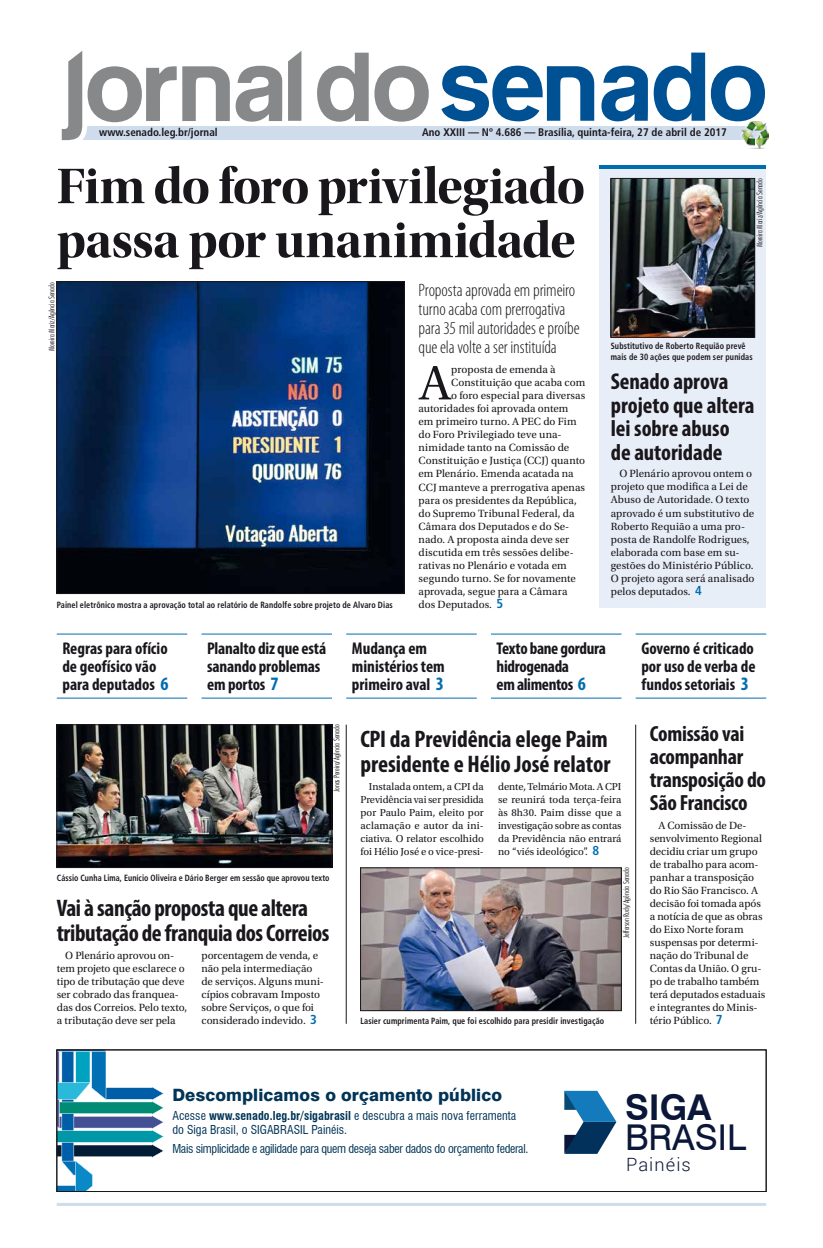
<style>
.page{position:relative;width:823px;height:1248px;background:#fff}
.page>*{position:absolute;margin:0;border:0;box-sizing:border-box;transform-origin:0 0}
.t1{font:52px/54px "Utopia Std Bold Disp";letter-spacing:-.015em;color:#1a171c}
.t2{font:50.8px "Utopia Std";color:#1a171c}
.t3{font:35.5px "Swiss 721 BT";color:#0b1738}
.t4{font:700 35.5px "Swiss 721 BT";color:#0b1738}
.t5{font:700 condensed 24px/25px "Myriad Pro";letter-spacing:-.01em;color:#1a171c}
.t6{font:700 condensed 23px/23.5px "Myriad Pro";letter-spacing:-.005em;color:#1a171c}
.t7{font:700 condensed 22px/23px "Myriad Pro";letter-spacing:-.015em;color:#1a171c}
.t8{font:300 18.3px "Roboto";letter-spacing:.06em;color:#0b1738}
.t9{font:300 condensed 18px/19px "Myriad Pro";letter-spacing:-.01em;color:#1a171c}
.t10{font:700 condensed 17px/18px "Myriad Pro";color:#1a171c}
.t11{font:700 condensed 17px/18px "Myriad Pro";letter-spacing:-.02em;color:#1a171c}
.t12{font:800 17px "Swiss 721 BT";letter-spacing:.005em;color:#013456}
.t13{font:condensed 12px/14px "Swiss 721 BT";letter-spacing:.005em;color:#013456}
.t14{font:condensed 12px "Swiss 721 BT";letter-spacing:-.025em;color:#013456}
.t15{font:11px/13px "Utopia Std";color:#1a171c}
.t16{font:700 condensed 11px "Frutiger";color:#1a171c}
.t17{font:10.6px/13px "Utopia Std";color:#1a171c;text-align:justify}
.t18{font:700 condensed 9px/11px "Frutiger";letter-spacing:.01em;color:#1a171c;scale:.9 1}
.t19{font:700 condensed 9px "Frutiger";letter-spacing:.01em;color:#1a171c;scale:.89 1}
.t20{font:300 condensed 8px "Futura BT";color:#1a171c}
.s1{font-family:"Frutiger";font-weight:700;font-stretch:condensed;font-size:13px;color:#006db0}
.s2{font-size:19px;color:#006db0}
.s3{font-weight:700}
</style>
<div class="page">
<hr style="left:57px;top:1202px;width:708px;height:3px;background:#cfdcec">
<div style="left:599px;top:165px;width:166px;height:442px;background:#e8eef7"></div>
<div style="left:76px;top:126px;width:689px;height:13px;background:#cfdcec"></div>
<svg style="left:317px;top:53px;width:51px;height:69px"></svg>
<svg style="left:374px;top:66px;width:54px;height:56px"></svg>
<svg style="left:288px;top:51px;width:13px;height:70px"></svg>
<svg style="left:653px;top:53px;width:51px;height:68px"></svg>
<svg style="left:710px;top:66px;width:54px;height:55px"></svg>
<svg style="left:441px;top:66px;width:153px;height:55px"></svg>
<svg style="left:601px;top:66px;width:46px;height:55px"></svg>
<svg style="left:61px;top:51px;width:221px;height:90px"></svg>
<div style="left:737px;top:118px;width:32px;height:33px;background:#fff;opacity:.75"></div>
<img style="left:741px;top:121px;width:27px;height:27px">
<hr style="left:57px;top:697px;width:130px;height:1px;background:#006db0">
<hr style="left:57px;top:633px;width:130px;height:1px;background:#006db0">
<hr style="left:201px;top:697px;width:131px;height:1px;background:#006db0">
<hr style="left:201px;top:633px;width:131px;height:1px;background:#006db0">
<hr style="left:346px;top:697px;width:130px;height:1px;background:#006db0">
<hr style="left:346px;top:633px;width:130px;height:1px;background:#006db0">
<hr style="left:490px;top:697px;width:131px;height:1px;background:#006db0">
<hr style="left:490px;top:633px;width:131px;height:1px;background:#006db0">
<hr style="left:635px;top:697px;width:130px;height:1px;background:#006db0">
<hr style="left:635px;top:633px;width:130px;height:1px;background:#006db0">
<img style="left:59px;top:283px;width:343px;height:308px">
<div style="left:57px;top:281px;width:347px;height:312px;border:1px solid #1a171c"></div>
<img style="left:612px;top:180px;width:140px;height:155px">
<div style="left:610px;top:178px;width:144px;height:159px;border:1px solid #1a171c"></div>
<svg style="left:59px;top:1051px;width:104px;height:138px"></svg>
<svg style="left:564px;top:1090px;width:52px;height:63px"></svg>
<div style="left:57px;top:1049px;width:708px;height:142px;border:1px solid #1a171c"></div>
<hr style="left:345px;top:724px;width:1px;height:299px;background:#1a171c">
<img style="left:59px;top:726px;width:271px;height:139px">
<div style="left:57px;top:724px;width:275px;height:143px;border:1px solid #1a171c"></div>
<img style="left:362px;top:869px;width:257px;height:139px">
<div style="left:360px;top:867px;width:261px;height:143px;border:1px solid #1a171c"></div>
<hr style="left:634px;top:724px;width:1px;height:299px;background:#1a171c">
<hr style="left:599px;top:165px;width:166px;height:3px;background:#006db0">
<p class="t16" style="left:99px;top:126px;width:120px">www.senado.leg.br/jornal</p>
<p class="t16" style="left:422px;top:126px;width:306px">Ano XXIII — Nº 4.686 — Brasília, quinta-feira, 27 de abril de 2017</p>
<h1 class="t1" style="left:57px;top:160px;width:529px">Fim do foro privilegiado passa por unanimidade</h1>
<h3 class="t9" style="left:418px;top:280px;width:162px">Proposta aprovada em primeiro turno acaba com prerrogativa para 35 mil autoridades e proíbe que ela volte a ser instituída</h3>
<h2 class="t2" style="left:418px;top:355px;width:34px">A</h2>
<p class="t15" style="left:451px;top:363px;width:106px">proposta de emenda à</p>
<p class="t20" style="left:754px;top:247px;width:70px;rotate:-90deg">Moreira Mariz/Agência Senado</p>
<p class="t20" style="left:47px;top:351px;width:70px;rotate:-90deg">Moreira Mariz/Agência Senado</p>
<p class="t18" style="left:610px;top:341px;width:159px">Substitutivo de Roberto Requião prevê mais de 30 ações que podem ser punidas</p>
<h3 class="t6" style="left:610px;top:369px;width:145px">Senado aprova projeto que altera lei sobre abuso de autoridade</h3>
<p class="t15" style="left:451px;top:376px;width:135px">Constituição que acaba com</p>
<p class="t15" style="left:451px;top:389px;width:135px">o foro especial para diversas</p>
<p class="t15" style="left:418px;top:402px;width:151px">autoridades foi aprovada ontem</p>
<p class="t15" style="left:418px;top:415px;width:160px">em primeiro turno. A PEC do Fim</p>
<p class="t15" style="left:418px;top:428px;width:144px">do Foro Privilegiado teve una-</p>
<p class="t15" style="left:418px;top:441px;width:152px">nimidade tanto na Comissão de</p>
<p class="t15" style="left:418px;top:454px;width:168px">Constituição e Justiça (CCJ) quanto</p>
<p class="t15" style="left:418px;top:467px;width:156px">em Plenário. Emenda acatada na</p>
<p class="t15" style="left:418px;top:480px;width:168px">CCJ manteve a prerrogativa apenas</p>
<p class="t15" style="left:418px;top:493px;width:160px">para os presidentes da República,</p>
<p class="t15" style="left:418px;top:506px;width:157px">do Supremo Tribunal Federal, da</p>
<p class="t15" style="left:418px;top:519px;width:152px">Câmara dos Deputados e do Se-</p>
<p class="t15" style="left:418px;top:532px;width:152px">nado. A proposta ainda deve ser</p>
<p class="t15" style="left:418px;top:545px;width:157px">discutida em três sessões delibe-</p>
<p class="t15" style="left:418px;top:558px;width:149px">rativas no Plenário e votada em</p>
<p class="t15" style="left:418px;top:571px;width:159px">segundo turno. Se for novamente</p>
<p class="t15" style="left:418px;top:584px;width:150px">aprovada, segue para a Câmara</p>
<p class="t15" style="left:418px;top:597px;width:86px">dos Deputados. <span class="s1">5</span></p>
<p class="t15" style="left:610px;top:467px;width:145px;text-indent:9px">O Plenário aprovou ontem o projeto que modifica a Lei de<br>Abuso de Autoridade. O texto aprovado é um substitutivo de<br>Roberto Requião a uma pro&shy;posta de Randolfe Rodrigues, elaborada com base em su&shy;gestões do Ministério Público.<br>O projeto agora será analisado pelos deputados. <span class="s1">4</span></p>
<p class="t18" style="left:57px;top:599px;width:374px">Painel eletrônico mostra a aprovação total ao relatório de Randolfe sobre projeto de Alvaro Dias</p>
<h3 class="t10" style="left:62px;top:639px;width:107px">Regras para ofício de geofísico vão para deputados <span class="s2">6</span></h3>
<h3 class="t10" style="left:207px;top:639px;width:121px">Planalto diz que está sanando problemas em portos <span class="s2">7</span></h3>
<h3 class="t10" style="left:351px;top:639px;width:94px">Mudança em ministérios tem primeiro aval <span class="s2">3</span></h3>
<h3 class="t11" style="left:496px;top:639px;width:111px">Texto bane gordura hidrogenada<br>em alimentos <span class="s2">6</span></h3>
<h3 class="t10" style="left:641px;top:639px;width:116px;text-align:justify">Governo é criticado por uso de verba de fundos setoriais <span class="s2">3</span></h3>
<p class="t20" style="left:331px;top:792px;width:69px;rotate:-90deg">Jonas Pereira/Agência Senado</p>
<p class="t19" style="left:57px;top:872px;width:308px">Cássio Cunha Lima, Eunício Oliveira e Dário Berger em sessão que aprovou texto</p>
<h3 class="t5" style="left:57px;top:894px;width:274px">Vai à sanção proposta que altera tributação de franquia dos Correios</h3>
<p class="t15" style="left:57px;top:948px;width:132px;text-indent:9px">O Plenário aprovou on&shy;tem projeto que esclarece o tipo de tributação que deve ser cobrado das franquea&shy;das dos Correios. Pelo texto, a tributação deve ser pela</p>
<p class="t15" style="left:201px;top:948px;width:124px">porcentagem de venda, e não pela intermediação de serviços. Alguns muni&shy;cípios cobravam Imposto sobre Serviços, o que foi considerado indevido. <span class="s1">3</span></p>
<h3 class="t5" style="left:360px;top:725px;width:251px">CPI da Previdência elege Paim presidente e Hélio José relator</h3>
<p class="t17" style="left:360px;top:779px;width:125px;text-indent:9px">Instalada ontem, a CPI da Previdência vai ser presidida por Paulo Paim, eleito por aclamação e autor da ini&shy;ciativa. O relator escolhido foi Hélio José e o vice-presi-</p>
<p class="t17" style="left:497px;top:779px;width:125px">dente, Telmário Mota. A CPI se reunirá toda terça-feira às 8h30. Paim disse que a investigação sobre as contas da Previdência não entrará no “viés ideológico”. <span class="s1">8</span></p>
<p class="t20" style="left:621px;top:937px;width:72px;rotate:-90deg">Jefferson Rudy/Agência Senado</p>
<p class="t18" style="left:360px;top:1015px;width:272px">Lasier cumprimenta Paim, que foi escolhido para presidir investigação</p>
<h3 class="t7" style="left:649px;top:721px;width:118px">Comissão vai acompanhar transposição do<br>São Francisco</h3>
<p class="t15" style="left:649px;top:818px;width:117px;text-indent:9px">A Comissão de De&shy;senvolvimento Regional decidiu criar um grupo de trabalho para acom&shy;panhar a transposição do Rio São Francisco. A decisão foi tomada após a notícia de que as obras do Eixo Norte foram suspensas por determi&shy;nação do Tribunal de<br>Contas da União. O gru&shy;po de trabalho também terá deputados estaduais e integrantes do Minis&shy;tério Público. <span class="s1">7</span></p>
<h3 class="t12" style="left:172px;top:1084px;width:331px">Descomplicamos o orçamento público</h3>
<p class="t13" style="left:172px;top:1108px;width:345px">Acesse <span class="s3">www.senado.leg.br/sigabrasil</span> e descubra a mais nova ferramenta do Siga Brasil, o SIGABRASIL Painéis.</p>
<p class="t14" style="left:172px;top:1140px;width:357px">Mais simplicidade e agilidade para quem deseja saber dados do orçamento federal.</p>
<h3 class="t4" style="left:624px;top:1085px;width:88px">SIGA</h3>
<h3 class="t3" style="left:624px;top:1115px;width:122px">BRASIL</h3>
<h3 class="t8" style="left:625px;top:1151px;width:66px">Painéis</h3>
</div>
